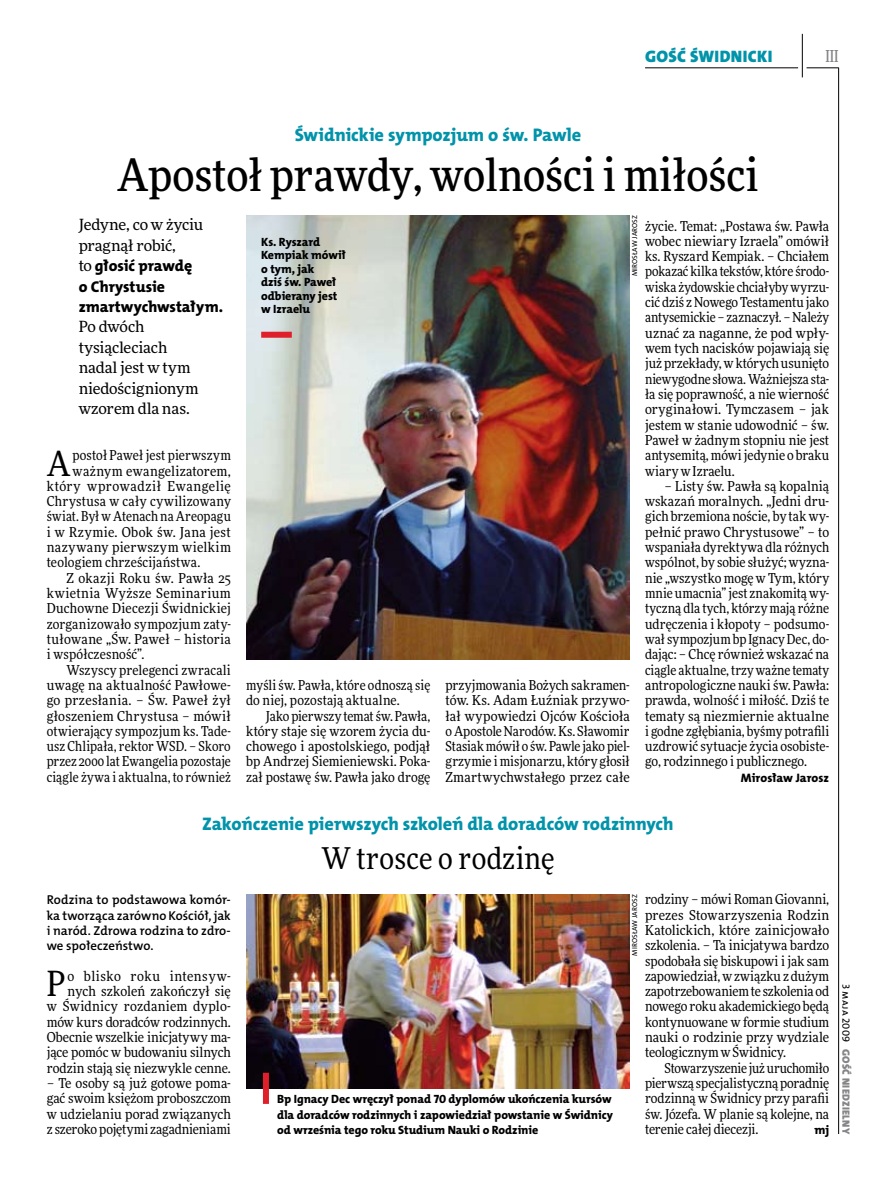
<style>
.page{position:relative;width:893px;height:1191px;background:#fff}
.page>*{position:absolute;margin:0;border:0;box-sizing:border-box;transform-origin:0 0}
.t1{font:500 45px "Freeday Narrow";color:#000}
.t2{font:34.8px "Freeday Narrow News";color:#000}
.t3{font:30px "Freeday Narrow News";letter-spacing:.01em;color:#000}
.t4{font:18.3px "The Mix HP8 Ex Bld";color:#0093aa}
.t5{font:16.65px "The Mix HP9 Blk";letter-spacing:.02em;color:#0093aa}
.t6{font:500 16.5px "Freeday Narrow";color:#858486;scale:.9 1}
.t7{font:15.75px/20.4px "The Mix HP8 Ex Bld";letter-spacing:.01em;color:#000}
.t8{font:15.45px/20.4px "Freeday News";letter-spacing:-.005em;color:#000}
.t9{font:13.65px/15.3px "Freeday Narrow News";letter-spacing:.01em;color:#000;text-align:justify}
.t10{font:13.65px "Freeday Narrow News";letter-spacing:.03em;color:#000}
.t11{font:13.65px "Freeday Narrow News";letter-spacing:.035em;color:#000}
.t12{font:12.9px/15.3px "The Mix HP6 Se Bld";color:#000;text-align:justify}
.t13{font:12.3px "The Mix HP8 Ex Bld";letter-spacing:.02em;color:#000}
.t14{font:12px/13.5px "The Mix HP8 Ex Bld";letter-spacing:-.005em;color:#000;text-align:justify}
.t15{font:10.5px "The Mix HP9 Blk";letter-spacing:.025em;color:#858486}
.t16{font:10.5px "The Mix HP5 Plain";letter-spacing:.025em;color:#000}
.t17{font:7.2px "The Mix HP5 Plain";letter-spacing:.02em;color:#000}
.s1{font-family:"Freeday News";font-size:15.45px}
</style>
<div class="page">
<hr style="left:806px;top:68px;width:33px;height:1px;background:#000">
<hr style="left:645px;top:68px;width:153px;height:1px;background:#000">
<hr style="left:838px;top:68px;width:1px;height:1066px;background:#000">
<hr style="left:802px;top:34px;width:1px;height:43px;background:#000">
<img style="left:246px;top:894px;width:384px;height:194px">
<img style="left:246px;top:215px;width:384px;height:444px">
<div style="left:263px;top:1072px;width:6px;height:31px;background:#df1f2a"></div>
<div style="left:261px;top:332px;width:31px;height:6px;background:#df1f2a"></div>
<p class="t5" style="left:645px;top:46px;width:129px">GOŚĆ ŚWIDNICKI</p>
<p class="t6" style="left:825px;top:46px;width:16px">III</p>
<h3 class="t4" style="left:295px;top:123px;width:288px">Świdnickie sympozjum o św. Pawle</h3>
<h1 class="t1" style="left:117px;top:147px;width:643px">Apostoł prawdy, wolności i miłości</h1>
<p class="t8" style="left:79px;top:214px;width:126px">Jedyne, co w życiu pragnął robić,</p>
<p class="t7" style="left:79px;top:256px;width:146px"><span class="s1">to</span> głosić prawdę<br>o Chrystusie zmartwychwstałym.</p>
<p class="t8" style="left:79px;top:316px;width:121px">Po dwóch tysiącleciach nadal jest w tym niedoścignionym wzorem dla nas.</p>
<p class="t17" style="left:630px;top:276px;width:63px;rotate:-90deg">Mirosław Jarosz</p>
<p class="t9" style="left:645px;top:218px;width:186px">życie. Temat: „Postawa św. Pawła wobec niewiary Izraela” omówił ks. Ryszard Kempiak. – Chciałem pokazać kilka tekstów, które środo&shy;wiska żydowskie chciałyby wyrzu&shy;cić dziś z Nowego Testamentu jako antysemickie – zaznaczył. – Należy uznać za naganne, że pod wpły&shy;wem tych nacisków pojawiają się już przekłady, w których usunięto niewygodne słowa. Ważniejsza sta&shy;ła się poprawność, a nie wierność oryginałowi. Tymczasem – jak jestem w stanie udowodnić – św.<br>Paweł w żadnym stopniu nie jest antysemitą, mówi jedynie o braku wiary w Izraelu.</p>
<p class="t9" style="left:645px;top:478px;width:186px;text-indent:20px">– Listy św. Pawła są kopalnią wskazań moralnych. „Jedni dru&shy;gich brzemiona noście, by tak wy&shy;pełnić prawo Chrystusowe” – to wspaniała dyrektywa dla różnych wspólnot, by sobie służyć; wyzna&shy;nie „wszystko mogę w Tym, który mnie umacnia” jest znakomitą wy&shy;tyczną dla tych, którzy mają różne udręczenia i kłopoty – podsumo&shy;wał sympozjum bp Ignacy Dec, do&shy;dając: – Chcę również wskazać na ciągle aktualne, trzy ważne tematy antropologiczne nauki św. Pawła: prawda, wolność i miłość. Dziś te tematy są niezmiernie aktualne i godne zgłębiania, byśmy potrafili uzdrowić sytuacje życia osobiste&shy;go, rodzinnego i publicznego.</p>
<p class="t13" style="left:741px;top:769px;width:90px">Mirosław Jarosz</p>
<h3 class="t4" style="left:202px;top:812px;width:473px">Zakończenie pierwszych szkoleń dla doradców rodzinnych</h3>
<h3 class="t3" style="left:321px;top:839px;width:235px">W trosce o rodzinę</h3>
<p class="t12" style="left:47px;top:892px;width:186px">Rodzina to podstawowa komór&shy;ka tworząca zarówno Kościół, jak i naród. Zdrowa rodzina to zdro&shy;we społeczeństwo.</p>
<h2 class="t2" style="left:47px;top:962px;width:20px">P</h2>
<p class="t14" style="left:261px;top:235px;width:86px;text-align:left">Ks. Ryszard<br>Kempiak mówił o tym, jak<br>dziś św. Paweł odbierany jest w Izraelu</p>
<h2 class="t2" style="left:47px;top:442px;width:25px">A</h2>
<p class="t9" style="left:73px;top:447px;width:160px">postoł Paweł jest pierwszym</p>
<p class="t9" style="left:73px;top:463px;width:160px">ważnym ewangelizatorem,</p>
<p class="t11" style="left:47px;top:477px;width:186px">który wprowadził Ewangelię</p>
<p class="t9" style="left:47px;top:493px;width:186px">Chrystusa w cały cywilizowany</p>
<p class="t9" style="left:47px;top:509px;width:186px">świat. Był w Atenach na Areopagu</p>
<p class="t10" style="left:47px;top:523px;width:186px">i w Rzymie. Obok św. Jana jest</p>
<p class="t10" style="left:47px;top:539px;width:186px">nazywany pierwszym wielkim</p>
<p class="t9" style="left:47px;top:555px;width:155px">teologiem chrześcijaństwa.</p>
<p class="t9" style="left:66px;top:570px;width:166px">Z okazji Roku św. Pawła 25</p>
<p class="t10" style="left:47px;top:585px;width:186px">kwietnia Wyższe Seminarium</p>
<p class="t9" style="left:47px;top:600px;width:186px">Duchowne Diecezji Świdnickiej</p>
<p class="t9" style="left:47px;top:616px;width:186px">zorganizowało sympozjum zaty-</p>
<p class="t9" style="left:47px;top:631px;width:186px">tułowane „Św. Paweł – historia</p>
<p class="t9" style="left:47px;top:646px;width:99px">i współczesność”.</p>
<p class="t9" style="left:66px;top:662px;width:166px">Wszyscy prelegenci zwracali</p>
<p class="t9" style="left:47px;top:677px;width:186px">uwagę na aktualność Pawłowe-</p>
<p class="t9" style="left:47px;top:692px;width:186px">go przesłania. – Św. Paweł żył</p>
<p class="t9" style="left:47px;top:708px;width:186px">głoszeniem Chrystusa – mówił</p>
<p class="t9" style="left:47px;top:723px;width:186px">otwierający sympozjum ks. Tade-</p>
<p class="t9" style="left:47px;top:738px;width:186px">usz Chlipała, rektor WSD. – Skoro</p>
<p class="t9" style="left:47px;top:754px;width:186px">przez 2000 lat Ewangelia pozostaje</p>
<p class="t9" style="left:47px;top:769px;width:186px">ciągle żywa i aktualna, to również</p>
<p class="t9" style="left:246px;top:677px;width:186px">myśli św. Pawła, które odnoszą się do niej, pozostają aktualne.</p>
<p class="t9" style="left:246px;top:708px;width:186px;text-indent:20px">Jako pierwszy temat św. Pawła, który staje się wzorem życia du&shy;chowego i apostolskiego, podjął bp Andrzej Siemieniewski. Poka&shy;zał postawę św. Pawła jako drogę</p>
<p class="t9" style="left:446px;top:677px;width:186px">przyjmowania Bożych sakramen&shy;tów. Ks. Adam Łuźniak przywo&shy;łał wypowiedzi Ojców Kościoła o Apostole Narodów. Ks. Sławomir Stasiak mówił o św. Pawle jako piel&shy;grzymie imisjonarzu, który głosił Zmartwychwstałego przez całe</p>
<p class="t9" style="left:645px;top:891px;width:186px">rodziny – mówi Roman Giovanni, prezes Stowarzyszenia Rodzin Katolickich, które zainicjowało szkolenia. – Ta inicjatywa bardzo spodobała się biskupowi i jak sam zapowiedział, w związku z dużym zapotrzebowaniem te szkolenia od nowego roku akademickiego będą kontynuowane w formie studium nauki o rodzinie przy wydziale teologicznym w Świdnicy.</p>
<p class="t9" style="left:645px;top:1060px;width:186px;text-indent:20px">Stowarzyszenie już uruchomiło pierwszą specjalistyczną poradnię rodzinną w Świdnicy przy parafii św. Józefa. W planie są kolejne, na terenie całej diecezji.</p>
<p class="t17" style="left:630px;top:955px;width:63px;rotate:-90deg">Mirosław Jarosz</p>
<p class="t9" style="left:47px;top:968px;width:186px;text-align:right">o blisko roku intensyw&shy;nych szkoleń zakończył się<br>w Świdnicy rozdaniem dyplo&shy;mów kurs doradców rodzinnych.<br>Obecnie wszelkie inicjatywy ma&shy;jące pomóc w budowaniu silnych rodzin stają się niezwykle cenne.</p>
<p class="t9" style="left:47px;top:1075px;width:186px">– Te osoby są już gotowe poma&shy;gać swoim księżom proboszczom w udzielaniu porad związanych z szeroko pojętymi zagadnieniami</p>
<p class="t14" style="left:277px;top:1091px;width:337px;line-height:15.3px">Bp Ignacy Dec wręczył ponad 70 dyplomów ukończenia kursów dla doradców rodzinnych i zapowiedział powstanie w Świdnicy od września tego roku Studium Nauki o Rodzinie</p>
<p class="t13" style="left:814px;top:1122px;width:17px">mj</p>
<p class="t16" style="left:853px;top:983px;width:60px;rotate:90deg">3 maja 2009</p>
<p class="t15" style="left:853px;top:1049px;width:86px;rotate:90deg">GOŚĆ NIEDZIELNY</p>
</div>
